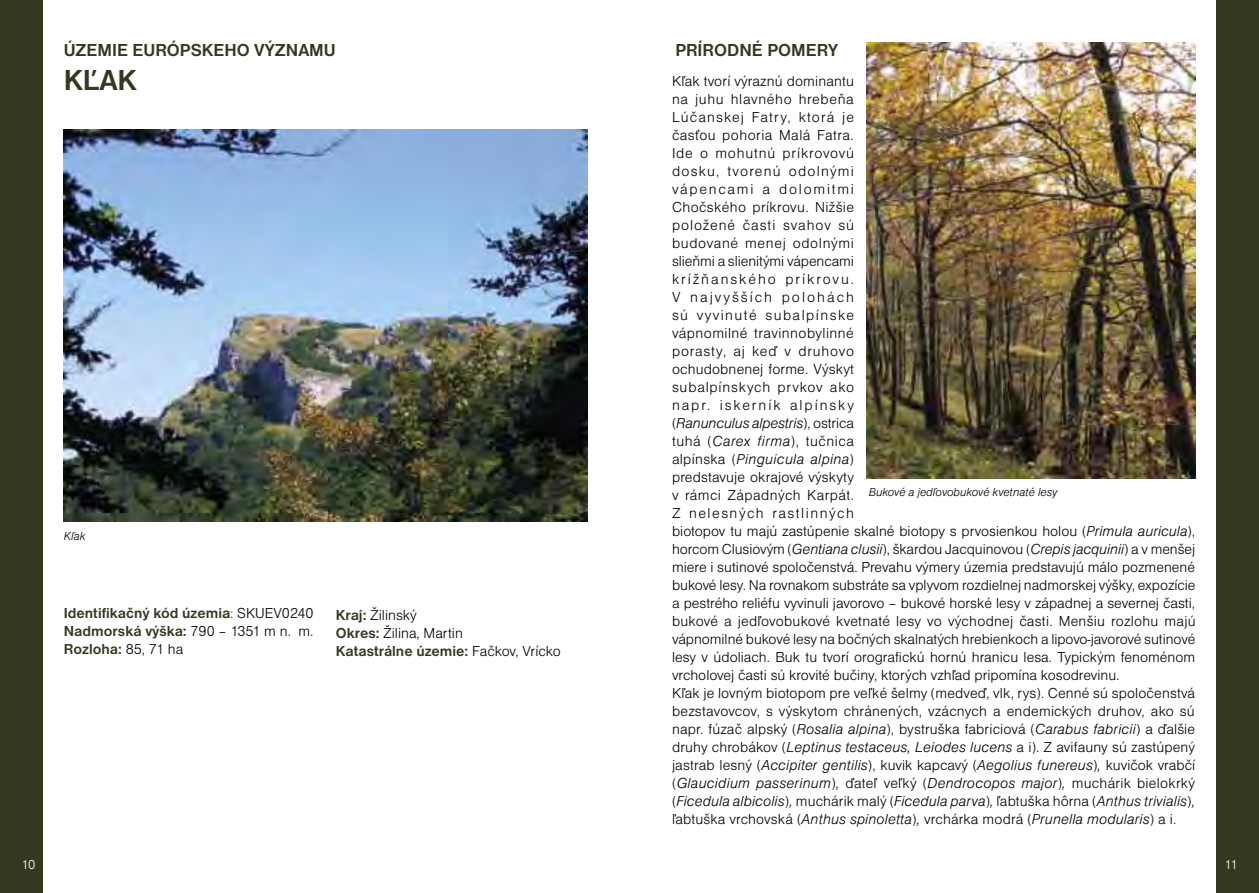
<style>
.page{position:relative;width:1259px;height:893px;background:#fff}
.page>*{position:absolute;margin:0;border:0;box-sizing:border-box;transform-origin:0 0}
.nadpisy_NP{font:700 30px "Nimbus San DEE";color:#353821}
.nadpisy_v_clankoch{font:700 18px "Nimbus San DEE";color:#353821}
.body{font:15px/18px "Nimbus San DEE Ligh";color:#000}
.body-2{font:700 15px "Nimbus San DEE";color:#353821}
.t1{font:13.5px "Nimbus San DEE Ligh";color:#fff}
.text_k_obrázkom{font:12px "Nimbus San DEE Ligh Ital";color:#000}
.s1{font-family:"Nimbus San DEE Ligh";font-weight:400}
.s2{font-family:"Nimbus San DEE Ligh";font-weight:400;color:#000}
.s3{font-family:"Nimbus San DEE";font-weight:700;color:#353821}
.s4{font-family:"Nimbus San DEE Ligh Ital"}
</style>
<div class="page">
<div style="left:0;top:0;width:43px;height:893px;background:#353821"></div>
<div style="left:1216px;top:0;width:43px;height:893px;background:#353821"></div>
<img style="left:64px;top:129px;width:523px;height:393px">
<img style="left:867px;top:43px;width:328px;height:435px">
<p class="nadpisy_v_clankoch" style="left:64px;top:40px;width:273px">ÚZEMIE EURÓPSKEHO VÝZNAMU</p>
<p class="nadpisy_NP" style="left:64px;top:63px;width:75px">KĽAK</p>
<p class="text_k_obrázkom" style="left:64px;top:529px;width:23px">Kľak</p>
<p class="body-2" style="left:64px;top:605px;width:251px">Identifikačný kód územia<span class="s1">:</span> <span class="s2">SKUEV0240</span></p>
<p class="body-2" style="left:64px;top:623px;width:251px">Nadmorská výška: <span class="s2">790 – 1351 m n. m.</span></p>
<p class="body-2" style="left:64px;top:641px;width:121px">Rozloha: <span class="s2">85, 71 ha</span></p>
<p class="body" style="left:336px;top:606px;width:82px"><span class="s3">Kraj:</span> Žilinský</p>
<p class="body" style="left:336px;top:624px;width:128px"><span class="s3">Okres:</span> Žilina, Martin</p>
<p class="body-2" style="left:336px;top:642px;width:226px">Katastrálne územie: <span class="s2">Fačkov, Vrícko</span></p>
<p class="nadpisy_v_clankoch" style="left:675px;top:40px;width:164px">PRÍRODNÉ POMERY</p>
<p class="body" style="left:672px;top:72px;width:525px">Kľak tvorí výraznú dominantu<br>na juhu hlavného hrebeňa<br>Lúčanskej Fatry, ktorá je<br>časťou pohoria Malá Fatra.<br>Ide o mohutnú príkrovovú<br>dosku, tvorenú odolnými<br>vápencami a dolomitmi<br>Chočského príkrovu. Nižšie<br>položené časti svahov sú<br>budované menej odolnými<br>slieňmi a slienitými vápencami<br>krížňanského príkrovu.<br>V najvyšších polohách<br>sú vyvinuté subalpínske<br>vápnomilné travinnobylinné<br>porasty, aj keď v druhovo<br>ochudobnenej forme. Výskyt<br>subalpínskych prvkov ako<br>napr. iskerník alpínsky<br>(<span class="s4">Ranunculus alpestris</span>), ostrica<br>tuhá (<span class="s4">Carex firma</span>), tučnica<br>alpínska (<span class="s4">Pinguicula alpina</span>)<br>predstavuje okrajové výskyty<br>v rámci Západných Karpát.<br>Z nelesných rastlinných<br>biotopov tu majú zastúpenie skalné biotopy s prvosienkou holou (<span class="s4">Primula auricula</span>), horcom Clusiovým (<span class="s4">Gentiana clusii</span>), škardou Jacquinovou (<span class="s4">Crepis jacquinii</span>) a v menšej miere i sutinové spoločenstvá. Prevahu výmery územia predstavujú málo pozmenené bukové lesy. Na rovnakom substráte sa vplyvom rozdielnej nadmorskej výšky, expozície a pestrého reliéfu vyvinuli javorovo – bukové horské lesy v západnej a severnej časti, bukové a jedľovobukové kvetnaté lesy vo východnej časti. Menšiu rozlohu majú vápnomilné bukové lesy na bočných skalnatých hrebienkoch a lipovo-javorové sutinové lesy v údoliach. Buk tu tvorí orografickú hornú hranicu lesa. Typickým fenoménom vrcholovej časti sú krovité bučiny, ktorých vzhľad pripomína kosodrevinu.</p>
<p class="body" style="left:672px;top:684px;width:525px;text-align:justify">Kľak je lovným biotopom pre veľké šelmy (medveď, vlk, rys). Cenné sú spoločenstvá bezstavovcov, s výskytom chránených, vzácnych a endemických druhov, ako sú napr. fúzač alpský (<span class="s4">Rosalia alpina</span>), bystruška fabriciová (<span class="s4">Carabus fabricii</span>) a ďalšie druhy chrobákov (<span class="s4">Leptinus testaceus, Leiodes lucens</span> a i). Z avifauny sú zastúpený jastrab lesný (<span class="s4">Accipiter gentilis</span>), kuvik kapcavý (<span class="s4">Aegolius funereus</span>)<span class="s4">,</span> kuvičok vrabčí (<span class="s4">Glaucidium passerinum</span>)<span class="s4">,</span> ďateľ veľký (<span class="s4">Dendrocopos major</span>)<span class="s4">,</span> muchárik bielokrký (<span class="s4">Ficedula albicolis</span>)<span class="s4">,</span> muchárik malý (<span class="s4">Ficedula parva</span>)<span class="s4">,</span> ľabtuška hôrna (<span class="s4">Anthus trivialis</span>)<span class="s4">, </span>ľabtuška vrchovská (<span class="s4">Anthus spinoletta</span>)<span class="s4">,</span> vrchárka modrá (<span class="s4">Prunella modularis</span>) a i.</p>
<p class="text_k_obrázkom" style="left:868px;top:485px;width:190px">Bukové a jedľovobukové kvetnaté lesy</p>
<p class="t1" style="left:22px;top:857px;width:15px">10</p>
<p class="t1" style="left:1224px;top:857px;width:15px">11</p>
</div>
